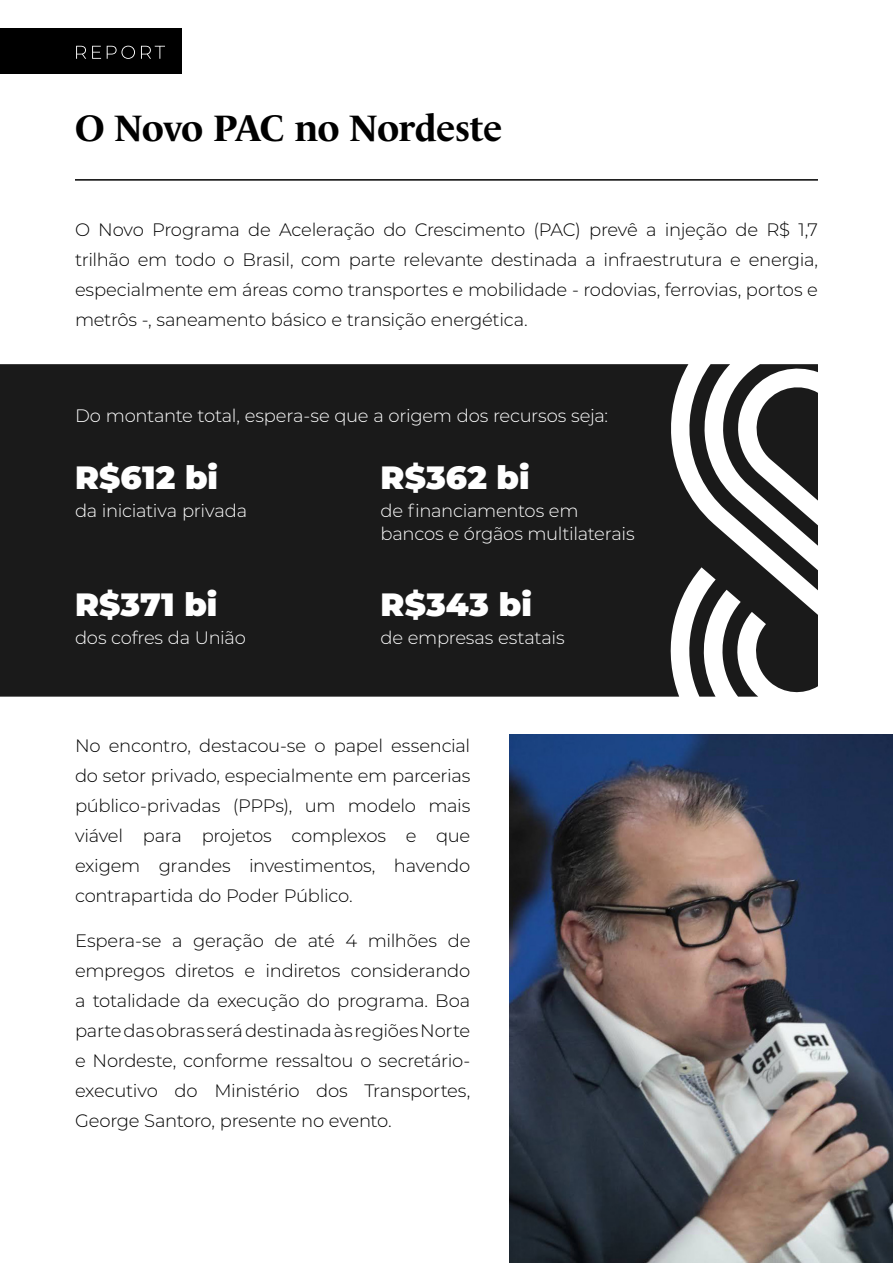
<style>
.page{position:relative;width:893px;height:1263px;background:#fff}
.page>*{position:absolute;margin:0;border:0;box-sizing:border-box;transform-origin:0 0}
.t1{font:700 37.5px "Le Monde Livre Std";letter-spacing:-.02em;color:#000}
.t2{font:900 32.25px "Montserrat";color:#fff}
.t3{font:300 18px/30px "Montserrat";letter-spacing:-.015em;color:#000;text-align:justify}
.t4{font:300 18px/22.5px "Montserrat";letter-spacing:-.015em;color:#fff}
</style>
<div class="page">
<div style="left:0;top:29px;width:182px;height:45px;background:#000"></div>
<svg style="left:76px;top:46px;width:89px;height:13px"></svg>
<svg style="left:0;top:364px;width:818px;height:333px;background:#2c2c2c"></svg>
<hr style="left:75px;top:179px;width:743px;height:2px;background:#000">
<img style="left:509px;top:735px;width:384px;height:528px">
<h1 class="t1" style="left:75px;top:106px;width:429px">O Novo PAC no Nordeste</h1>
<p class="t3" style="left:75px;top:214px;width:744px">O Novo Programa de Aceleração do Crescimento (PAC) prevê a injeção de R$ 1,7 trilhão em todo o Brasil, com parte relevante destinada a infraestrutura e energia, especialmente em áreas como transportes e mobilidade - rodovias, ferrovias, portos e metrôs -, saneamento básico e transição energética.</p>
<p class="t4" style="left:75px;top:403px;width:535px">Do montante total, espera-se que a origem dos recursos seja:</p>
<h2 class="t2" style="left:75px;top:453px;width:145px">R$612 bi</h2>
<h2 class="t2" style="left:380px;top:453px;width:151px">R$362 bi</h2>
<p class="t4" style="left:75px;top:499px;width:174px">da iniciativa privada</p>
<p class="t4" style="left:380px;top:499px;width:256px">de financiamentos em bancos e órgãos multilaterais</p>
<h2 class="t2" style="left:75px;top:580px;width:144px">R$371 bi</h2>
<h2 class="t2" style="left:380px;top:580px;width:153px">R$343 bi</h2>
<p class="t4" style="left:75px;top:625px;width:173px">dos cofres da União</p>
<p class="t4" style="left:380px;top:625px;width:186px">de empresas estatais</p>
<p class="t3" style="left:75px;top:730px;width:397px">No encontro, destacou-se o papel essencial do setor privado, especialmente em parcerias público-privadas (PPPs), um modelo mais viável para projetos complexos e que exigem grandes investimentos, havendo contrapartida do Poder Público.</p>
<p class="t3" style="left:75px;top:925px;width:397px">Espera-se a geração de até 4 milhões de empregos diretos e indiretos considerando a totalidade da execução do programa. Boa parte das obras será destinada às regiões Norte e Nordeste, conforme ressaltou o secretário&shy;executivo do Ministério dos Transportes, George Santoro, presente no evento.</p>
</div>
